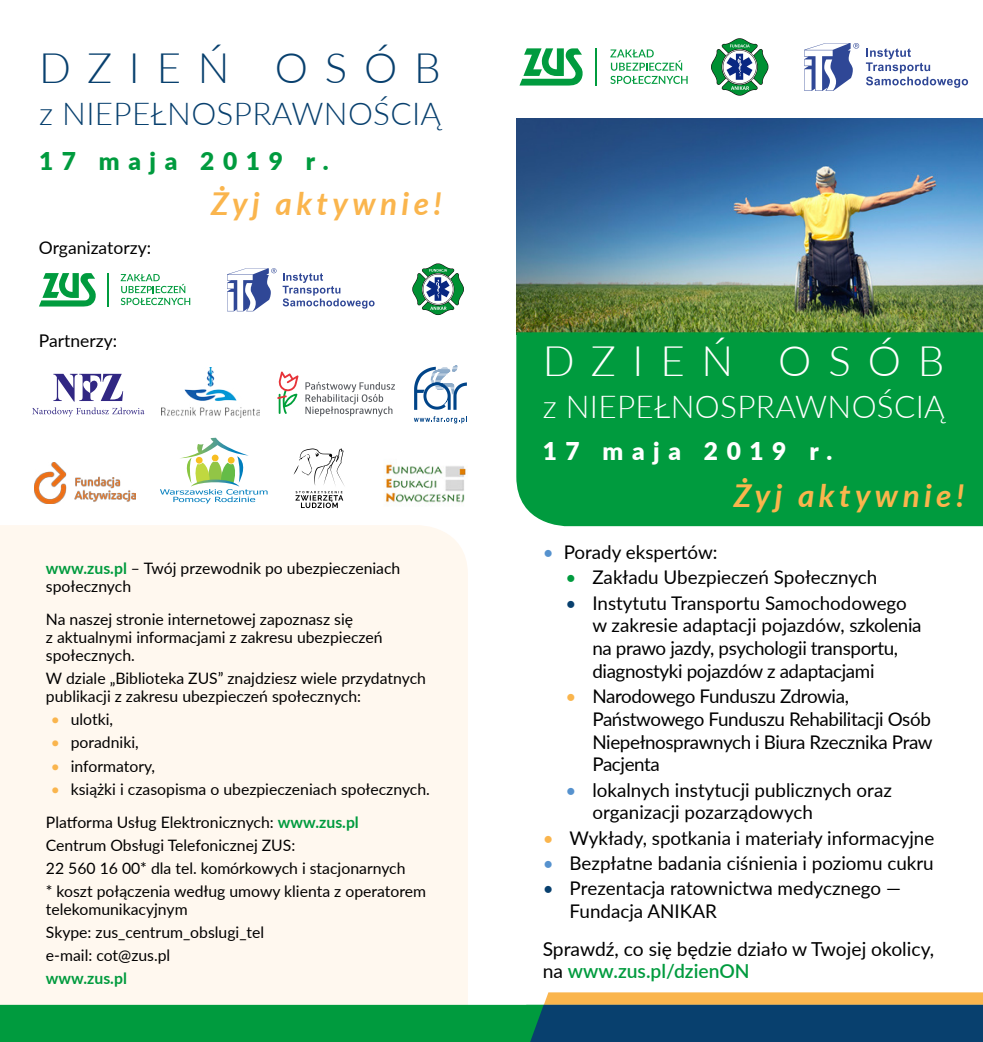
<style>
.page{position:relative;width:983px;height:1042px;background:#fff}
.page>*{position:absolute;margin:0;border:0;box-sizing:border-box;transform-origin:0 0}
.t1{font:300 42px "Lato";letter-spacing:.4em;color:#fff}
.t2{font:300 42px "Lato";letter-spacing:.4em;color:#08406e}
.t3{font:italic 700 31.5px "Lato";letter-spacing:.14em;color:#fab54d}
.t4{font:300 31.5px "Lato";letter-spacing:.01em;color:#fff}
.t5{font:300 31.5px "Lato";letter-spacing:.01em;color:#08406e}
.t6{font:900 24.5px "Lato";letter-spacing:.35em;color:#fff}
.t7{font:900 24.5px "Lato";letter-spacing:.35em;color:#009b3e}
.t8{font:19.25px/22.8px "Lato";color:#000}
.t9{font:18.9px/22.8px "Lato";letter-spacing:-.02em;color:#000}
.t10{font:18.9px/22.8px "Lato";color:#000}
.t11{font:17.5px "Lato";color:#000}
.t12{font:15.75px/23.1px "Lato";color:#000}
.t13{font:700 15.75px "Lato";color:#009b3e}
.s1{font-weight:700;color:#009b3e}
.s2{color:#fab54d}
.s3{color:#5692ce}
.s4{color:#009b3e}
.s5{color:#08406e}
.s6{font-weight:600;color:#009b3e}
</style>
<div class="page">
<div style="left:0;top:525px;width:468px;height:480px;background:#fff8ef"></div>
<div style="left:0;top:1005px;width:982px;height:37px;background:#009b3e"></div>
<svg style="left:610px;top:49px;width:77px;height:35px"></svg>
<svg style="left:519px;top:48px;width:64px;height:38px"></svg>
<hr style="left:595px;top:48px;width:1px;height:38px;background:#009b3e">
<svg style="left:804px;top:43px;width:54px;height:48px"></svg>
<svg style="left:865px;top:48px;width:102px;height:40px"></svg>
<svg style="left:526px;top:992px;width:456px;height:50px;background:#456068"></svg>
<img style="left:516px;top:118px;width:466px;height:214px">
<div style="left:516px;top:332px;width:466px;height:194px;background:#009b3e"></div>
<svg style="left:121px;top:274px;width:69px;height:31px"></svg>
<svg style="left:39px;top:273px;width:57px;height:33px"></svg>
<hr style="left:107px;top:273px;width:1px;height:33px;background:#009b3e">
<svg style="left:227px;top:268px;width:49px;height:43px"></svg>
<svg style="left:282px;top:273px;width:92px;height:35px"></svg>
<svg style="left:32px;top:374px;width:112px;height:43px"></svg>
<img style="left:162px;top:367px;width:97px;height:51px">
<img style="left:35px;top:462px;width:101px;height:41px">
<svg style="left:412px;top:263px;width:52px;height:52px"></svg>
<svg style="left:414px;top:365px;width:53px;height:45px"></svg>
<svg style="left:414px;top:416px;width:53px;height:7px"></svg>
<img style="left:385px;top:464px;width:81px;height:40px">
<svg style="left:293px;top:448px;width:52px;height:60px"></svg>
<svg style="left:711px;top:38px;width:57px;height:58px"></svg>
<svg style="left:305px;top:382px;width:90px;height:34px"></svg>
<svg style="left:277px;top:371px;width:21px;height:43px"></svg>
<svg style="left:160px;top:438px;width:107px;height:65px"></svg>
<h1 class="t2" style="left:39px;top:39px;width:403px">DZIEŃ OSÓB</h1>
<h2 class="t5" style="left:39px;top:92px;width:403px">z NIEPEŁNOSPRAWNOŚCIĄ</h2>
<h3 class="t7" style="left:39px;top:143px;width:291px">17 maja 2019 r.</h3>
<h2 class="t3" style="left:211px;top:181px;width:232px">Żyj aktywnie!</h2>
<p class="t11" style="left:39px;top:235px;width:114px">Organizatorzy:</p>
<p class="t11" style="left:39px;top:328px;width:80px">Partnerzy:</p>
<p class="t12" style="left:46px;top:558px;width:356px;line-height:18.2px"><span class="s1">www.zus.pl</span> – Twój przewodnik po ubezpieczeniach społecznych</p>
<p class="t12" style="left:46px;top:609px;width:338px;line-height:18px">Na naszej stronie internetowej zapoznasz się<br>z aktualnymi informacjami z zakresu ubezpieczeń społecznych.</p>
<p class="t12" style="left:46px;top:669px;width:381px;line-height:18.2px">W dziale „Biblioteka ZUS” znajdziesz wiele przydatnych publikacji z zakresu ubezpieczeń społecznych:</p>
<p class="t12" style="left:51px;top:707px;width:64px"><span class="s2">•</span> ulotki,</p>
<p class="t12" style="left:51px;top:730px;width:89px"><span class="s2">•</span> poradniki,</p>
<p class="t12" style="left:51px;top:753px;width:106px"><span class="s2">•</span> informatory,</p>
<p class="t12" style="left:46px;top:771px;width:385px;line-height:33.1px;text-indent:5px"><span class="s2">•</span> książki i czasopisma o ubezpieczeniach społecznych.<br>Platforma Usług Elektronicznych: <span class="s1">www.zus.pl</span></p>
<p class="t12" style="left:46px;top:833px;width:381px">Centrum Obsługi Telefonicznej ZUS:<br>22 560 16 00* dla tel. komórkowych i stacjonarnych<br>* koszt połączenia według umowy klienta z operatorem</p>
<p class="t12" style="left:46px;top:897px;width:220px">telekomunikacyjnym<br>Skype: zus_centrum_obslugi_tel e-mail: cot@zus.pl</p>
<p class="t13" style="left:46px;top:967px;width:82px">www.zus.pl</p>
<h1 class="t1" style="left:542px;top:331px;width:403px">DZIEŃ OSÓB</h1>
<h2 class="t4" style="left:542px;top:384px;width:403px">z NIEPEŁNOSPRAWNOŚCIĄ</h2>
<h3 class="t6" style="left:542px;top:432px;width:291px">17 maja 2019 r.</h3>
<h2 class="t3" style="left:733px;top:472px;width:232px">Żyj aktywnie!</h2>
<p class="t10" style="left:542px;top:540px;width:176px"><span class="s3">•</span> Porady ekspertów:</p>
<p class="t10" style="left:565px;top:565px;width:313px"><span class="s4">•</span> Zakładu Ubezpieczeń Społecznych</p>
<p class="t9" style="left:592px;top:590px;width:330px;text-indent:-27px"><span class="s5">•</span> Instytutu Transportu Samochodowego w zakresie adaptacji pojazdów, szkolenia na prawo jazdy, psychologii transportu, diagnostyki pojazdów z adaptacjami</p>
<p class="t9" style="left:592px;top:684px;width:342px;text-indent:-27px"><span class="s2">•</span> Narodowego Funduszu Zdrowia,<br>Państwowego Funduszu Rehabilitacji Osób<br>Niepełnosprawnych i Biura Rzecznika Praw<br>Pacjenta</p>
<p class="t10" style="left:592px;top:777px;width:301px;text-indent:-27px"><span class="s3">•</span> lokalnych instytucji publicznych oraz organizacji pozarządowych</p>
<p class="t10" style="left:542px;top:825px;width:393px"><span class="s2">•</span> Wykłady, spotkania i materiały informacyjne</p>
<p class="t10" style="left:542px;top:851px;width:392px"><span class="s3">•</span> Bezpłatne badania ciśnienia i poziomu cukru</p>
<p class="t10" style="left:569px;top:876px;width:333px;text-indent:-27px"><span class="s5">•</span> Prezentacja ratownictwa medycznego —<br>Fundacja ANIKAR</p>
<p class="t8" style="left:542px;top:936px;width:393px">Sprawdź, co się będzie działo w Twojej okolicy, na <span class="s6">www.zus.pl/dzienON</span></p>
</div>
